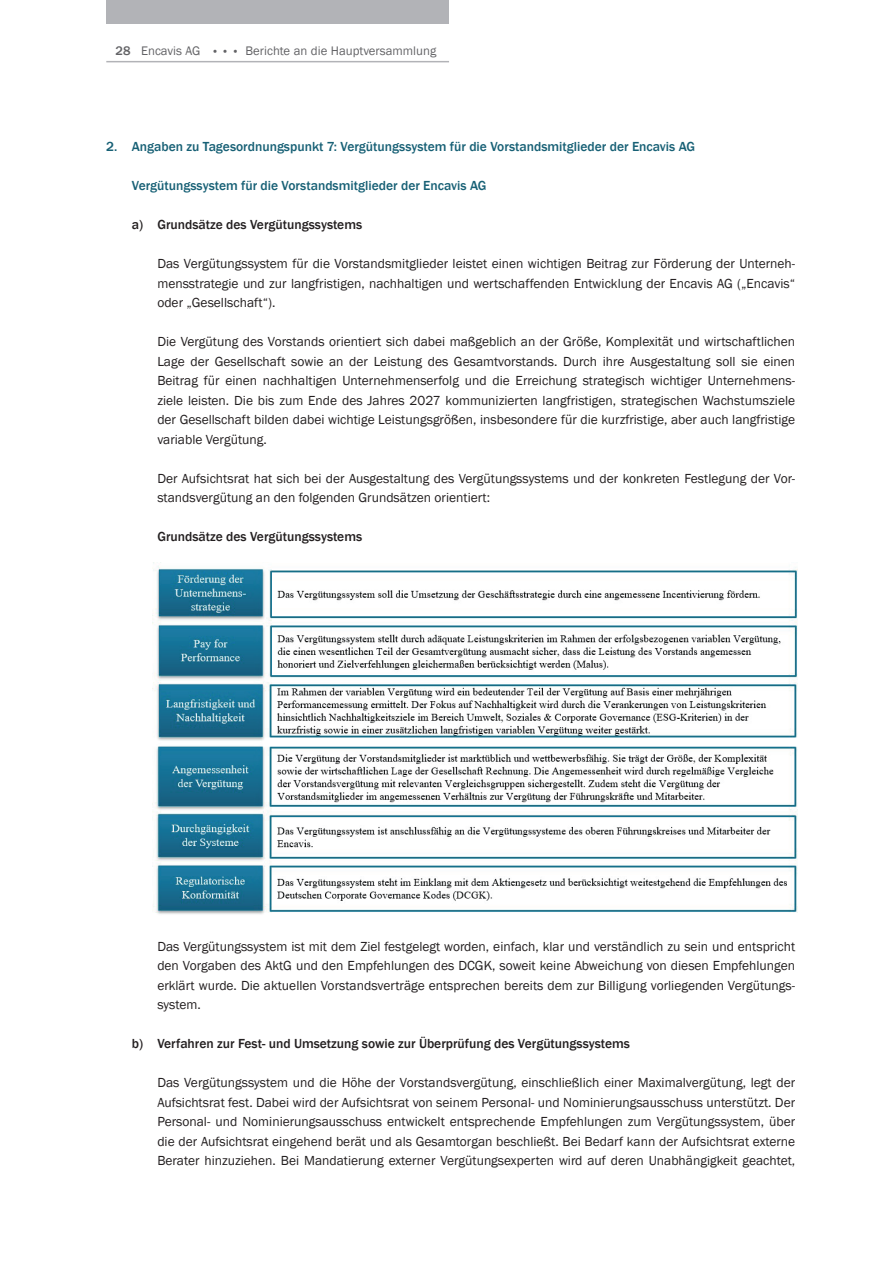
<style>
.page{position:relative;width:893px;height:1263px;background:#fff}
.page>*{position:absolute;margin:0;border:0;box-sizing:border-box;transform-origin:0 0}
.t1{font:13.5px/19.5px "Franklin Gothic";color:#231f20;text-align:justify}
.t2{font:500 13.5px "Franklin Gothic";color:#176075}
.t3{font:500 13.5px "Franklin Gothic";color:#231f20}
.t4{font:12.75px "Franklin Gothic";color:#636366}
.s1{font-weight:500}
.s2{font-family:"The Serif"}
</style>
<div class="page">
<div style="left:106px;top:0;width:343px;height:23px;background:#b2b3b7"></div>
<hr style="left:106px;top:61px;width:343px;height:1px;background:#b2b3b7">
<img style="left:152px;top:562px;width:646px;height:352px">
<p class="t4" style="left:116px;top:43px;width:322px"><span class="s1">28</span> Encavis AG <span class="s2">¥ ¥ ¥</span> Berichte an die Hauptversammlung</p>
<p class="t2" style="left:106px;top:138px;width:590px">2. Angaben zu Tagesordnungspunkt 7: Vergütungssystem für die Vorstandsmitglieder der Encavis AG</p>
<p class="t2" style="left:132px;top:177px;width:356px">Vergütungssystem für die Vorstandsmitglieder der Encavis AG</p>
<p class="t3" style="left:132px;top:216px;width:232px">a) Grundsätze des Vergütungssystems</p>
<p class="t1" style="left:157px;top:254px;width:639px">Das Vergütungssystem für die Vorstandsmitglieder leistet einen wichtigen Beitrag zur Förderung der Unterneh&shy;mensstrategie und zur langfristigen, nachhaltigen und wertschaffenden Entwicklung der Encavis AG („Encavis“ oder „Gesellschaft“).</p>
<p class="t1" style="left:157px;top:332px;width:639px">Die Vergütung des Vorstands orientiert sich dabei maßgeblich an der Größe, Komplexität und wirtschaftlichen Lage der Gesellschaft sowie an der Leistung des Gesamtvorstands. Durch ihre Ausgestaltung soll sie einen Beitrag für einen nachhaltigen Unternehmenserfolg und die Erreichung strategisch wichtiger Unternehmens&shy;ziele leisten. Die bis zum Ende des Jahres 2027 kommunizierten langfristigen, strategischen Wachstumsziele der Gesellschaft bilden dabei wichtige Leistungsgrößen, insbesondere für die kurzfristige, aber auch langfristige variable Vergütung.</p>
<p class="t1" style="left:157px;top:469px;width:639px">Der Aufsichtsrat hat sich bei der Ausgestaltung des Vergütungssystems und der konkreten Festlegung der Vor&shy;standsvergütung an den folgenden Grundsätzen orientiert:</p>
<p class="t3" style="left:157px;top:528px;width:206px">Grundsätze des Vergütungssystems</p>
<p class="t1" style="left:157px;top:937px;width:639px">Das Vergütungssystem ist mit dem Ziel festgelegt worden, einfach, klar und verständlich zu sein und entspricht den Vorgaben des AktG und den Empfehlungen des DCGK, soweit keine Abweichung von diesen Empfehlungen erklärt wurde. Die aktuellen Vorstandsverträge entsprechen bereits dem zur Billigung vorliegenden Vergütungs&shy;system.</p>
<p class="t3" style="left:132px;top:1035px;width:500px">b) Verfahren zur Fest- und Umsetzung sowie zur Überprüfung des Vergütungssystems</p>
<p class="t1" style="left:157px;top:1073px;width:639px">Das Vergütungssystem und die Höhe der Vorstandsvergütung, einschließlich einer Maximalvergütung, legt der Aufsichtsrat fest. Dabei wird der Aufsichtsrat von seinem Personal- und Nominierungsausschuss unterstützt. Der Personal- und Nominierungsausschuss entwickelt entsprechende Empfehlungen zum Vergütungssystem, über die der Aufsichtsrat eingehend berät und als Gesamtorgan beschließt. Bei Bedarf kann der Aufsichtsrat externe Berater hinzuziehen. Bei Mandatierung externer Vergütungsexperten wird auf deren Unabhängigkeit geachtet,</p>
</div>
